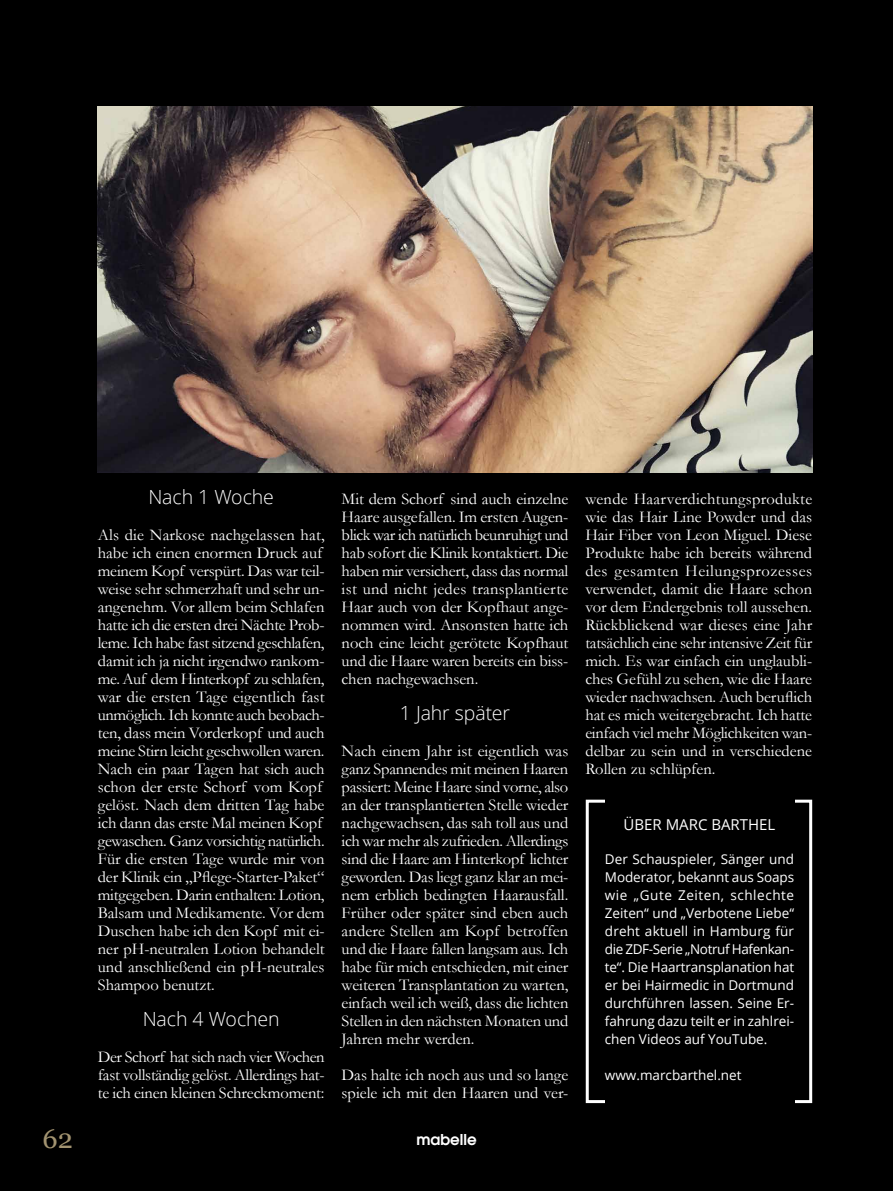
<style>
.page{position:relative;width:893px;height:1191px;background:#000}
.page>*{position:absolute;margin:0;border:0;box-sizing:border-box;transform-origin:0 0}
.t1{font:27px "Georgia";color:#a29370}
.t2{font:300 19.5px "Open Sans";letter-spacing:-.005em;color:#fff}
.t3{font:16.5px/18px "Garamond";letter-spacing:-.005em;color:#fff;text-align:justify}
.t4{font:15px "Open Sans";color:#fff}
.t5{font:600 15px "Avant Garde LT";color:#fff}
.t6{font:13.5px/18px "Open Sans";color:#fff;text-align:justify}
</style>
<div class="page">
<hr style="left:892px;top:460px;width:1px;height:731px;background:#73808c">
<div style="left:586px;top:799px;width:226px;height:304px;border:3px solid #fff"></div>
<div style="left:605px;top:763px;width:189px;height:371px;background:#000"></div>
<img style="left:98px;top:106px;width:714px;height:366px">
<p class="t2" style="left:148px;top:484px;width:127px">Nach 1 Woche</p>
<p class="t3" style="left:98px;top:525px;width:228px;text-align:left">Als die Narkose nachgelassen hat, habe ich einen enormen Druck auf meinem Kopf verspürt. Das war teil&shy;weise sehr schmerzhaft und sehr un&shy;angenehm. Vor allem beim Schlafen hatte ich die ersten drei Nächte Prob&shy;leme. Ich habe fast sitzend geschlafen, damit ich ja nicht irgendwo rankom&shy;me. Auf dem Hinterkopf zu schlafen, war die ersten Tage eigentlich fast unmöglich. Ich konnte auch beobach&shy;ten, dass mein Vorderkopf und auch meine Stirn leicht geschwollen waren.<br>Nach ein paar Tagen hat sich auch schon der erste Schorf vom Kopf gelöst. Nach dem dritten Tag habe ich dann das erste Mal meinen Kopf gewaschen. Ganz vorsichtig natürlich.<br>Für die ersten Tage wurde mir von der Klinik ein „Pflege-Starter-Paket“ mitgegeben. Darin enthalten: Lotion, Balsam und Medikamente. Vor dem Duschen habe ich den Kopf mit ei&shy;ner pH-neutralen Lotion behandelt und anschließend ein pH-neutrales Shampoo benutzt.</p>
<p class="t2" style="left:143px;top:1006px;width:138px">Nach 4 Wochen</p>
<p class="t3" style="left:98px;top:1047px;width:228px">Der Schorf hat sich nach vier Wochen fast vollständig gelöst. Allerdings hat&shy;te ich einen kleinen Schreckmoment:</p>
<p class="t3" style="left:342px;top:489px;width:228px">Mit dem Schorf sind auch einzelne Haare ausgefallen. Im ersten Augen&shy;blick war ich natürlich beunruhigt und hab sofort die Klinik kontaktiert. Die haben mir versichert, dass das normal ist und nicht jedes transplantierte Haar auch von der Kopfhaut ange&shy;nommen wird. Ansonsten hatte ich noch eine leicht gerötete Kopfhaut und die Haare waren bereits ein biss&shy;chen nachgewachsen.</p>
<p class="t2" style="left:400px;top:700px;width:112px">1 Jahr später</p>
<p class="t3" style="left:342px;top:741px;width:228px">Nach einem Jahr ist eigentlich was ganz Spannendes mit meinen Haaren passiert: Meine Haare sind vorne, also an der transplantierten Stelle wieder nachgewachsen, das sah toll aus und ich war mehr als zufrieden. Allerdings sind die Haare am Hinterkopf lichter geworden. Das liegt ganz klar an mei&shy;nem erblich bedingten Haarausfall.<br>Früher oder später sind eben auch andere Stellen am Kopf betroffen und die Haare fallen langsam aus. Ich habe für mich entschieden, mit einer weiteren Transplantation zu warten, einfach weil ich weiß, dass die lichten Stellen in den nächsten Monaten und Jahren mehr werden.</p>
<p class="t3" style="left:342px;top:1065px;width:228px">Das halte ich noch aus und so lange spiele ich mit den Haaren und ver-</p>
<h1 class="t1" style="left:43px;top:1122px;width:32px">62</h1>
<p class="t5" style="left:416px;top:1129px;width:62px">mabelle</p>
<p class="t3" style="left:585px;top:489px;width:228px">wende Haarverdichtungsprodukte wie das Hair Line Powder und das Hair Fiber von Leon Miguel. Diese Produkte habe ich bereits während des gesamten Heilungsprozesses verwendet, damit die Haare schon vor dem Endergebnis toll aussehen.<br>Rückblickend war dieses eine Jahr tatsächlich eine sehr intensive Zeit für mich. Es war einfach ein unglaubli&shy;ches Gefühl zu sehen, wie die Haare wieder nachwachsen. Auch beruflich hat es mich weitergebracht. Ich hatte einfach viel mehr Möglichkeiten wan&shy;delbar zu sein und in verschiedene Rollen zu schlüpfen.</p>
<p class="t4" style="left:624px;top:814px;width:153px">ÜBER MARC BARTHEL</p>
<p class="t6" style="left:605px;top:850px;width:191px">Der Schauspieler, Sänger und Moderator, bekannt aus Soaps wie „Gute Zeiten, schlechte Zeiten“ und „Verbotene Liebe“ dreht aktuell in Hamburg für die ZDF-Serie „Notruf Hafenkan&shy;te“. Die Haartransplanation hat er bei Hairmedic in Dortmund durchführen lassen. Seine Er&shy;fahrung dazu teilt er in zahlrei&shy;chen Videos auf YouTube.</p>
<p class="t6" style="left:605px;top:1066px;width:138px">www.marcbarthel.net</p>
</div>
